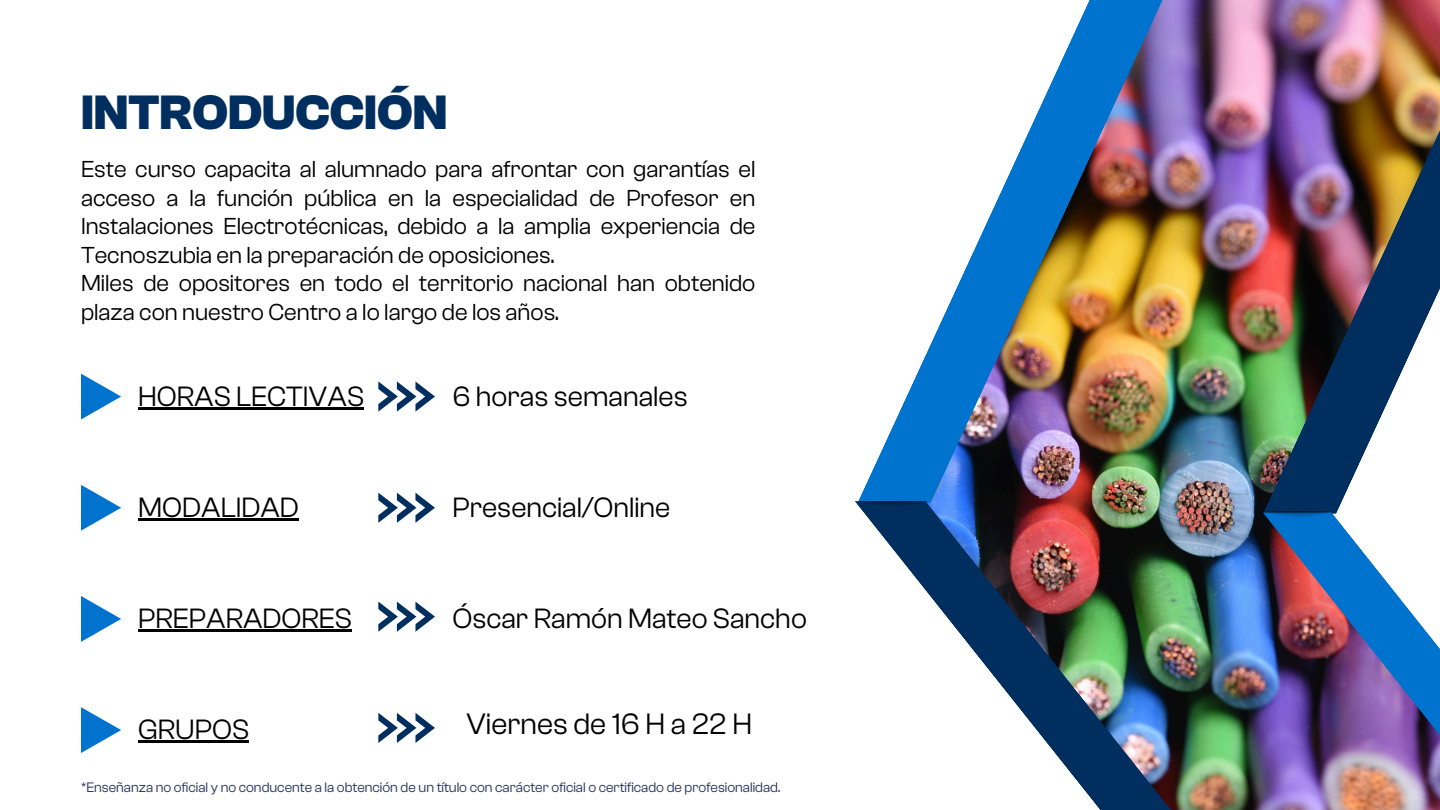
<style>
.page{position:relative;width:1440px;height:810px;background:#fff}
.page>*{position:absolute;margin:0;border:0;box-sizing:border-box;transform-origin:0 0}
.t1{font:700 50px "Clash Grotesk";color:#002f5f}
.t2{font:30.6px "Clash Grotesk";color:#000}
.t3{font:29px "Clash Grotesk";color:#000}
.t4{font:24px/28.5px "Clash Grotesk";color:#000;text-align:justify}
.t5{font:14.2px "Clash Grotesk";color:#23315b}
</style>
<div class="page">
<img style="left:1179px;top:0;width:84px;height:810px">
<img style="left:858px;top:0;width:321px;height:501px">
<img style="left:1263px;top:0;width:177px;height:512px">
<img style="left:855px;top:501px;width:370px;height:309px">
<img style="left:1263px;top:512px;width:177px;height:298px">
<img style="left:858px;top:501px;width:70px;height:7px">
<img style="left:1264px;top:512px;width:69px;height:7px">
<svg style="left:81px;top:374px;width:40px;height:46px"></svg>
<svg style="left:81px;top:485px;width:40px;height:46px"></svg>
<svg style="left:81px;top:707px;width:40px;height:46px"></svg>
<svg style="left:81px;top:596px;width:40px;height:46px"></svg>
<svg style="left:378px;top:381px;width:57px;height:30px"></svg>
<svg style="left:378px;top:493px;width:57px;height:30px"></svg>
<svg style="left:378px;top:602px;width:57px;height:30px"></svg>
<svg style="left:378px;top:713px;width:57px;height:30px"></svg>
<hr style="left:138px;top:407px;width:226px;height:2px;background:#000">
<hr style="left:138px;top:518px;width:161px;height:3px;background:#000">
<hr style="left:138px;top:629px;width:214px;height:3px;background:#000">
<hr style="left:138px;top:741px;width:111px;height:2px;background:#000">
<h2 class="t1" style="left:81px;top:85px;width:368px">INTRODUCCIÓN</h2>
<p class="t4" style="left:81px;top:155px;width:676px">Este curso capacita al alumnado para afrontar con garantías el acceso a la función pública en la especialidad de Profesor en Instalaciones Electrotécnicas, debido a la amplia experiencia de Tecnoszubia en la preparación de oposiciones.</p>
<h3 class="t4" style="left:81px;top:269px;width:676px">Miles de opositores en todo el territorio nacional han obtenido plaza con nuestro Centro a lo largo de los años.</h3>
<p class="t3" style="left:138px;top:380px;width:227px">HORAS LECTIVAS</p>
<h2 class="t3" style="left:452px;top:380px;width:237px">6 horas semanales</h2>
<p class="t3" style="left:138px;top:491px;width:162px">MODALIDAD</p>
<p class="t3" style="left:452px;top:491px;width:219px">Presencial/Online</p>
<p class="t3" style="left:138px;top:602px;width:215px">PREPARADORES</p>
<h3 class="t3" style="left:452px;top:602px;width:356px">Óscar Ramón Mateo Sancho</h3>
<p class="t3" style="left:138px;top:713px;width:112px">GRUPOS</p>
<h2 class="t2" style="left:466px;top:706px;width:288px">Viernes de 16 H a 22 H</h2>
<p class="t5" style="left:81px;top:779px;width:701px">*Enseñanza no oficial y no conducente a la obtención de un título con carácter oficial o certificado de profesionalidad.</p>
</div>
